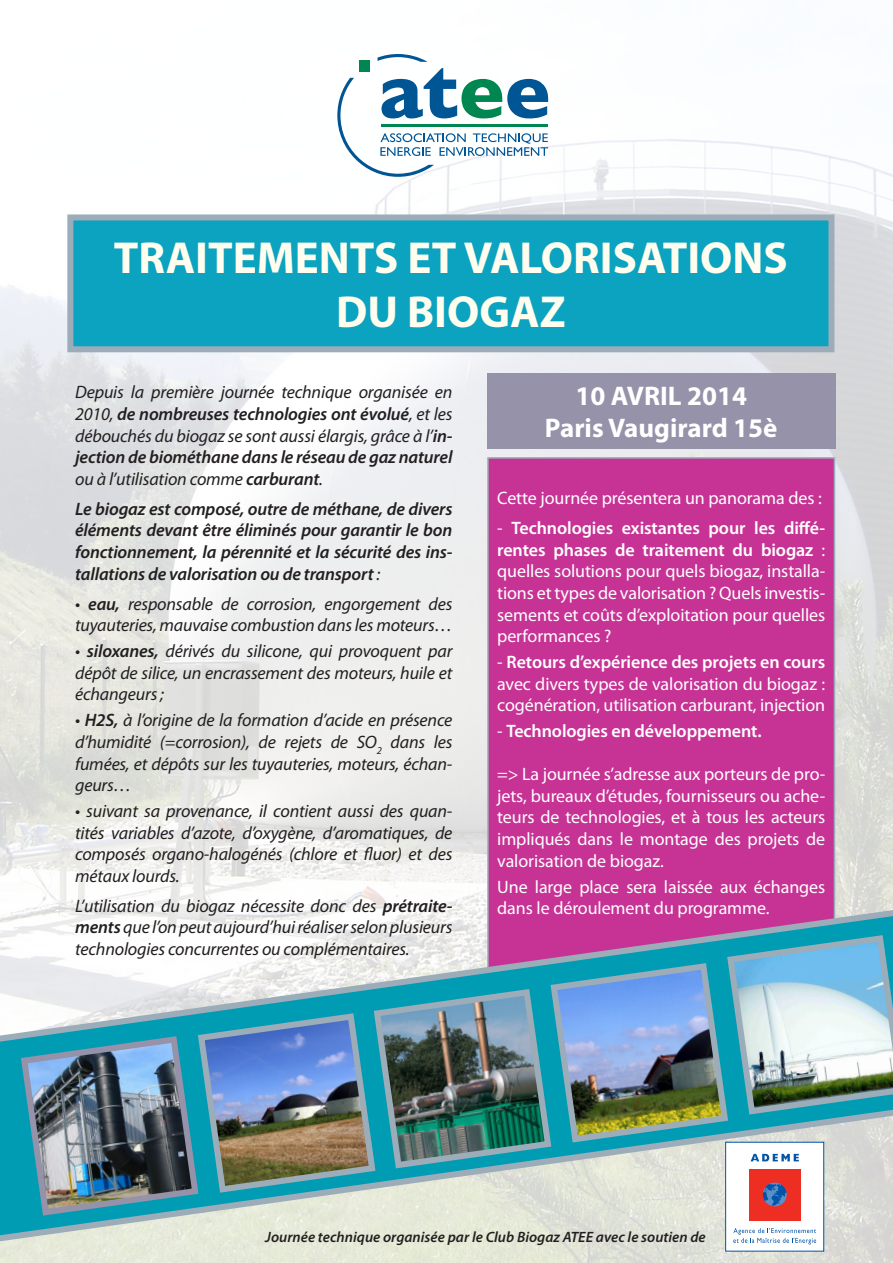
<style>
.page{position:relative;width:893px;height:1263px;background:#fff}
.page>*{position:absolute;margin:0;border:0;box-sizing:border-box;transform-origin:0 0}
.t1{font:700 45px "Myriad Pro";color:#fffdee}
.t2{font:700 27px "Myriad Pro";color:#fff}
.t3{font:italic 18px/21.6px "Myriad Pro";letter-spacing:-.01em;color:#231f20;text-align:justify}
.t4{font:18px/21.6px "Myriad Pro";letter-spacing:-.005em;color:#fff;text-align:justify}
.t5{font:italic 600 18px/21.6px "Myriad Pro";letter-spacing:-.01em;color:#231f20;text-align:justify}
.t6{font:600 18px "Myriad Pro";letter-spacing:-.005em;color:#fff}
.t7{font:italic 600 15px "Myriad Pro";color:#231f20}
.s1{font-weight:600}
.s2{font-weight:400}
</style>
<div class="page">
<img style="left:0;top:97px;width:893px;height:1166px">
<div style="left:488px;top:458px;width:346px;height:655px;background:#c73395"></div>
<svg style="left:0;top:892px;width:893px;height:363px"></svg>
<svg style="left:337px;top:54px;width:211px;height:123px"></svg>
<div style="left:359px;top:60px;width:10px;height:11px;background:#008751"></div>
<div style="left:70px;top:217px;width:761px;height:132px;background:#0ba3c0"></div>
<div style="left:67px;top:214px;width:767px;height:138px;border:6px solid #9cacb9"></div>
<div style="left:487px;top:373px;width:348px;height:76px;background:#9592a9"></div>
<div style="left:725px;top:1142px;width:99px;height:109px;background:#fff"></div>
<div style="left:749px;top:1169px;width:52px;height:52px;background:#ee2e22"></div>
<img style="left:18px;top:932px;width:875px;height:287px">
<svg style="left:733px;top:1228px;width:83px;height:16px"></svg>
<p class="t1" style="left:114px;top:229px;width:675px">TRAITEMENTS ET VALORISATIONS</p>
<p class="t1" style="left:336px;top:283px;width:231px">DU BIOGAZ</p>
<p class="t3" style="left:75px;top:381px;width:379px">Depuis la première journée technique organisée en 2010, <span class="s1">de nombreuses technologies ont évolué</span>, et les débouchés du biogaz se sont aussi élargis, grâce à l’<span class="s1">in&shy;jection de biométhane dans le réseau de gaz naturel </span>ou à l’utilisation comme <span class="s1">carburant</span>.</p>
<p class="t5" style="left:75px;top:498px;width:379px">Le biogaz est composé, outre de méthane, de divers éléments devant être éliminés pour garantir le bon fonctionnement, la pérennité et la sécurité des ins&shy;tallations de valorisation ou de transport <span class="s2">:</span></p>
<p class="t3" style="left:75px;top:593px;width:379px">• <span class="s1">eau,</span> responsable de corrosion, engorgement des tuyauteries, mauvaise combustion dans les moteurs…</p>
<p class="t3" style="left:75px;top:640px;width:379px">• <span class="s1">siloxanes,</span> dérivés du silicone, qui provoquent par dépôt de silice, un encrassement des moteurs, huile et échangeurs ;</p>
<p class="t3" style="left:75px;top:709px;width:379px">• <span class="s1">H2S,</span> à l’origine de la formation d’acide en présence d’humidité (=corrosion), de rejets de SO<sub>2</sub> dans les fumées, et dépôts sur les tuyauteries, moteurs, échan&shy;geurs…</p>
<p class="t3" style="left:75px;top:800px;width:379px">• suivant sa provenance, il contient aussi des quan&shy;tités variables d’azote, d’oxygène, d’aromatiques, de composés organo‐halogénés (chlore et fluor) et des métaux lourds.</p>
<p class="t3" style="left:75px;top:895px;width:379px">L’utilisation du biogaz nécessite donc des <span class="s1">prétraite&shy;ments</span> que l’on peut aujourd’hui réaliser selon plusieurs technologies concurrentes ou complémentaires.</p>
<p class="t2" style="left:575px;top:378px;width:173px">10 AVRIL 2014</p>
<p class="t2" style="left:545px;top:411px;width:234px">Paris Vaugirard 15è</p>
<p class="t4" style="left:497px;top:487px;width:326px">Cette journée présentera un panorama des :</p>
<p class="t4" style="left:497px;top:517px;width:330px">- <span class="s1">Technologies existantes pour les diffé&shy;rentes phases de traitement du biogaz</span> : quelles solutions pour quels biogaz, installa&shy;tions et types de valorisation ? Quels investis&shy;sements et coûts d’exploitation pour quelles performances ?</p>
<p class="t4" style="left:497px;top:651px;width:330px">- <span class="s1">Retours d’expérience des projets en cours </span>avec divers types de valorisation du biogaz : cogénération, utilisation carburant, injection</p>
<p class="t6" style="left:497px;top:719px;width:266px"><span class="s2">-</span> Technologies en développement.</p>
<p class="t4" style="left:497px;top:763px;width:330px">=&gt; La journée s’adresse aux porteurs de pro&shy;jets, bureaux d’études, fournisseurs ou ache&shy;teurs de technologies, et à tous les acteurs impliqués dans le montage des projets de valorisation de biogaz.</p>
<p class="t4" style="left:497px;top:875px;width:330px">Une large place sera laissée aux échanges dans le déroulement du programme.</p>
<p class="t7" style="left:265px;top:1227px;width:442px">Journée technique organisée par le Club Biogaz ATEE avec le soutien de</p>
</div>
